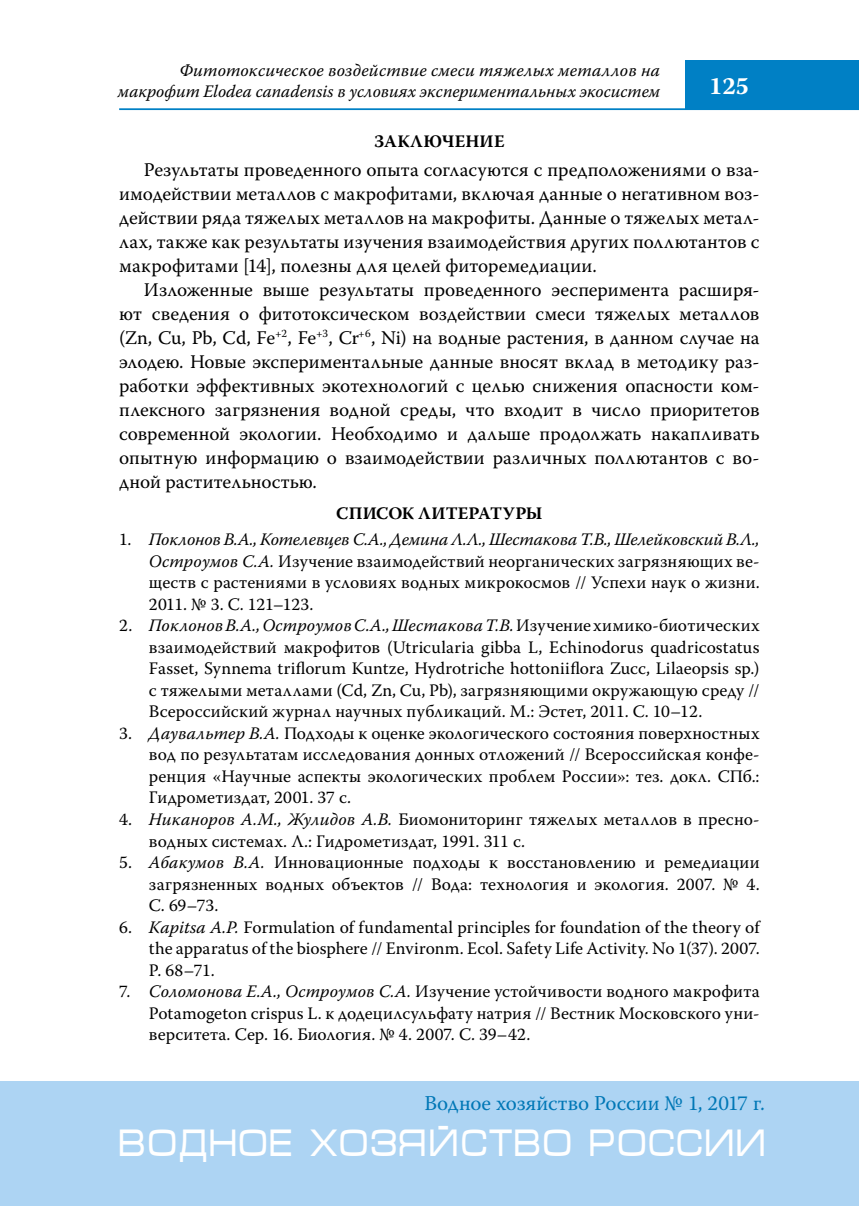
<style>
.page{position:relative;width:859px;height:1206px;background:#fff}
.page>*{position:absolute;margin:0;border:0;box-sizing:border-box;transform-origin:0 0}
.t1{font:38.5px "Micra";color:#fff;scale:.81 1}
.t2{font:700 24.5px "Warnock Pro";color:#fff}
.t3{font:21px "Warnock Pro";color:#0077b6}
.t4{font:19.25px/24px "Warnock Pro";letter-spacing:.005em;color:#000;text-align:justify}
.t5{font:17.5px/21.5px "Warnock Pro";letter-spacing:.01em;color:#000;text-align:justify}
.t6{font:italic 17.5px/21px "Warnock Pro";letter-spacing:.005em;color:#000;text-align:right}
.t7{font:700 17.5px "Warnock Pro";letter-spacing:.005em;color:#000}
.s1{font-style:italic}
</style>
<div class="page">
<hr style="left:119px;top:108px;width:739px;height:2px;background:#0080c5">
<div style="left:685px;top:60px;width:173px;height:50px;background:#0080c5"></div>
<div style="left:0;top:1081px;width:858px;height:124px;background:#add4f3"></div>
<p class="t6" style="left:118px;top:59px;width:543px">фитотоксическое воздействие смеси тяжелых металлов на макрофит elodea canadensis в условиях экспериментальных экосистем</p>
<h2 class="t2" style="left:708px;top:71px;width:41px">125</h2>
<p class="t7" style="left:374px;top:131px;width:52px">ЗАКЛЮЧ</p>
<p class="t7" style="left:454px;top:131px;width:51px">ЕНИЕ</p>
<p class="t4" style="left:119px;top:157px;width:641px;text-indent:25px">Результаты проведенного опыта согласуются с предположениями о вза&shy;имодействии металлов с макрофитами, включая данные о негативном воз&shy;действии ряда тяжелых металлов на макрофиты. Данные о тяжелых метал&shy;лах, также как результаты изучения взаимодействия других поллютантов с макрофитами [14], полезны для целей фиторемедиации.</p>
<p class="t4" style="left:119px;top:277px;width:641px;text-indent:25px">Изложенные выше результаты проведенного эесперимента расширя&shy;ют сведения о фитотоксическом воздействии смеси тяжелых металлов (Zn, Сu, Pb, Cd, Fe<sup>+2</sup>, Fe<sup>+3</sup>, Cr<sup>+6</sup>, Ni) на водные растения, в данном случае на элодею. Новые экспериментальные данные вносят вклад в методику раз&shy;работки эффективных экотехнологий с целью снижения опасности ком&shy;плексного загрязнения водной среды, что входит в число приоритетов современной экологии. Необходимо и дальше продолжать накапливать опытную информацию о взаимодействии различных поллютантов с во&shy;дной растительностью.</p>
<p class="t7" style="left:336px;top:502px;width:206px">СПИСОК ЛИТЕРАТУРЫ</p>
<p class="t5" style="left:149px;top:528px;width:612px;text-indent:-30px">1. <span class="s1">Поклонов В.А., Котелевцев С.А., Демина Л.Л., Шестакова Т.В., Шелейковский В.Л., Остроумов С.А.</span> Изучение взаимодействий неорганических загрязняющих ве&shy;ществ с растениями в условиях водных микрокосмов // Успехи наук о жизни.<br>2011. № 3. С. 121–123.</p>
<p class="t5" style="left:149px;top:614px;width:612px;text-indent:-30px">2. <span class="s1">Поклонов В.А., Остроумов С.А., Шестакова Т.В.</span> Изучение химико-биотических взаимодействий макрофитов (Utricularia gibba L, Echinodorus quadricostatus Fasset, Synnema triflorum Kuntze, Hydrotriche hottoniiflora Zucc, Lilaeopsis sp.) с тяжелыми металлами (Cd, Zn, Сu, Pb), загрязняющими окружающую среду // Всероссийский журнал научных публикаций. М.: Эстет, 2011. С. 10–12.</p>
<p class="t5" style="left:149px;top:722px;width:612px;text-indent:-30px">3. <span class="s1">Даувальтер В.А.</span> Подходы к оценке экологического состояния поверхностных вод по результатам исследования донных отложений // Всероссийская конфе&shy;ренция «Научные аспекты экологических проблем России»: тез. докл. СПб.:<br>Гидрометиздат, 2001. 37 с.</p>
<p class="t5" style="left:149px;top:808px;width:612px;text-indent:-30px">4. <span class="s1">Никаноров A.M., Жулидов А.В.</span> Биомониторинг тяжелых металлов в пресно&shy;водных системах. Л.: Гидрометиздат, 1991. 311 с.</p>
<p class="t5" style="left:149px;top:851px;width:612px;text-indent:-30px">5. <span class="s1">Абакумов B.A.</span> Инновационные подходы к восстановлению и ремедиации загрязненных водных объектов // Вода: технология и экология. 2007. № 4.<br>С. 69–73.</p>
<p class="t5" style="left:149px;top:915px;width:612px;text-indent:-30px">6. <span class="s1">Kapitsa А.Р.</span> Fоrmulаtiоn of fundamental ргinciples fоr foundation of the thеоrу of the apparatus of the biоsрhеrе // Еnvironm. Ecol. Safety Life Activity. No 1(37). 2007.<br>P. 68–71.</p>
<p class="t5" style="left:149px;top:980px;width:612px;text-indent:-30px">7. <span class="s1">Соломонова Е.А., Остроумов С.А.</span> Изучение устойчивости водного макрофита Роtаmоgеtоn crispus L. к додецилсульфату натрия // Вестник Московского уни&shy;верситета. Сер. 16. Биология. № 4. 2007. С. 39–42.</p>
<p class="t3" style="left:424px;top:1090px;width:342px">Водное хозяйство России № 1, 2017 г.</p>
<h1 class="t1" style="left:119px;top:1122px;width:801px">ВОДНОЕ ХОЗЯЙСТВО РОССИИ</h1>
</div>
